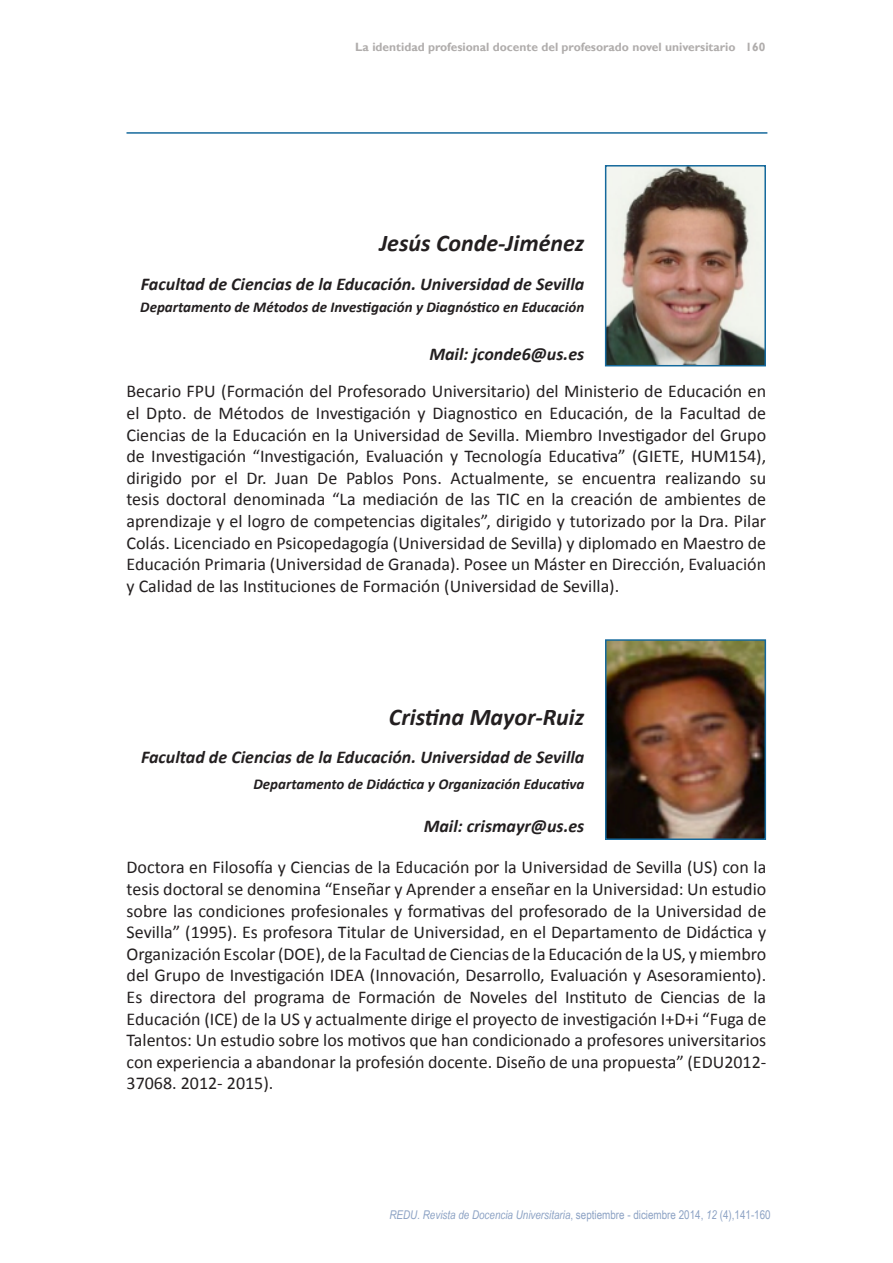
<style>
.page{position:relative;width:893px;height:1263px;background:#fff}
.page>*{position:absolute;margin:0;border:0;box-sizing:border-box;transform-origin:0 0}
.t1{font:italic 700 24px "Calibri";color:#231f20}
.t2{font:18px/21.6px "Calibri";color:#231f20;text-align:justify}
.t3{font:italic 700 18px "Calibri";color:#231f20}
.t4{font:italic 700 15px "Calibri";color:#231f20}
.t5{font:italic 12px "Arial Narrow";color:#8ca2c4}
.t6{font:700 12px "Gill Sans";color:#b0adac}
.s1{font-style:normal}
</style>
<div class="page">
<hr style="left:126px;top:132px;width:641px;height:2px;background:#15699c">
<img style="left:608px;top:168px;width:155px;height:195px">
<div style="left:605px;top:165px;width:161px;height:201px;border:2px solid #15699c"></div>
<img style="left:608px;top:642px;width:155px;height:195px">
<div style="left:605px;top:639px;width:161px;height:201px;border:2px solid #15699c"></div>
<p class="t6" style="left:355px;top:40px;width:382px">La identidad profesional docente del profesorado novel universitario</p>
<p class="t6" style="left:745px;top:40px;width:21px">160</p>
<p class="t1" style="left:379px;top:228px;width:206px">Jesús Conde-Jiménez</p>
<p class="t3" style="left:141px;top:272px;width:445px">Facultad de Ciencias de la Educación. Universidad de Sevilla</p>
<p class="t4" style="left:140px;top:298px;width:446px">Departamento de Métodos de Investigación y Diagnóstico en Educación</p>
<p class="t3" style="left:429px;top:342px;width:156px">Mail: jconde6@us.es</p>
<p class="t2" style="left:126px;top:381px;width:641px">Becario FPU (Formación del Profesorado Universitario) del Ministerio de Educación en el Dpto. de Métodos de Investigación y Diagnostico en Educación, de la Facultad de Ciencias de la Educación en la Universidad de Sevilla. Miembro Investigador del Grupo de Investigación “Investigación, Evaluación y Tecnología Educativa” (GIETE, HUM154), dirigido por el Dr. Juan De Pablos Pons. Actualmente, se encuentra realizando su tesis doctoral denominada “La mediación de las TIC en la creación de ambientes de aprendizaje y el logro de competencias digitales”, dirigido y tutorizado por la Dra. Pilar Colás. Licenciado en Psicopedagogía (Universidad de Sevilla) y diplomado en Maestro de Educación Primaria (Universidad de Granada). Posee un Máster en Dirección, Evaluación y Calidad de las Instituciones de Formación (Universidad de Sevilla).</p>
<p class="t1" style="left:389px;top:701px;width:197px">Cristina Mayor-Ruiz</p>
<p class="t3" style="left:141px;top:746px;width:445px">Facultad de Ciencias de la Educación. Universidad de Sevilla</p>
<p class="t4" style="left:253px;top:775px;width:332px">Departamento de Didáctica y Organización Educativa</p>
<p class="t3" style="left:424px;top:815px;width:162px">Mail: crismayr@us.es</p>
<p class="t2" style="left:127px;top:857px;width:641px">Doctora en Filosofía y Ciencias de la Educación por la Universidad de Sevilla (US) con la tesis doctoral se denomina “Enseñar y Aprender a enseñar en la Universidad: Un estudio sobre las condiciones profesionales y formativas del profesorado de la Universidad de Sevilla” (1995). Es profesora Titular de Universidad, en el Departamento de Didáctica y Organización Escolar (DOE), de la Facultad de Ciencias de la Educación de la US, y miembro del Grupo de Investigación IDEA (Innovación, Desarrollo, Evaluación y Asesoramiento).<br>Es directora del programa de Formación de Noveles del Instituto de Ciencias de la Educación (ICE) de la US y actualmente dirige el proyecto de investigación I+D+i “Fuga de Talentos: Un estudio sobre los motivos que han condicionado a profesores universitarios con experiencia a abandonar la profesión docente. Diseño de una propuesta” (EDU2012- 37068. 2012- 2015).</p>
<p class="t5" style="left:389px;top:1207px;width:383px">REDU. Revista de Docencia Universitaria<span class="s1">, septiembre - diciembre 2014,</span> 12 <span class="s1">(4),141-160</span></p>
</div>
